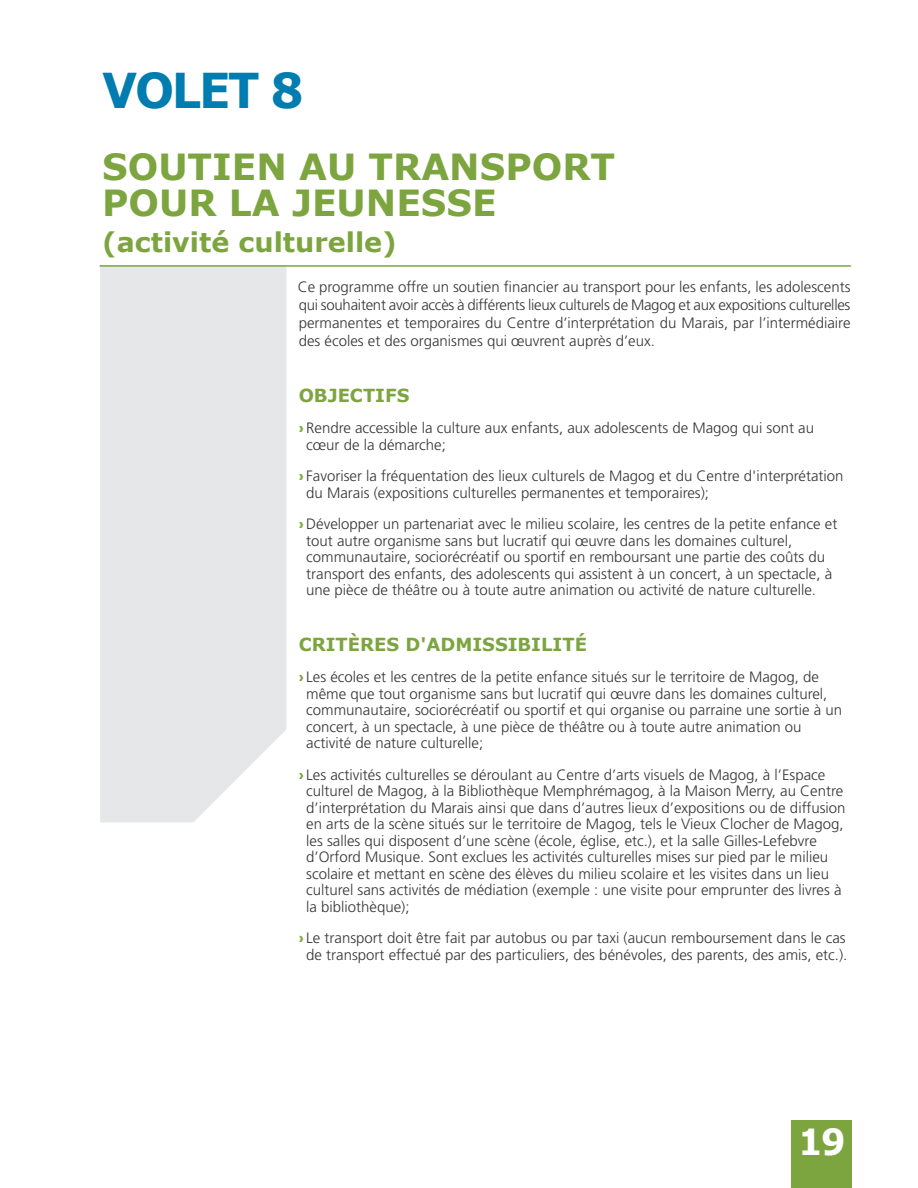
<style>
.page{position:relative;width:918px;height:1188px;background:#fff}
.page>*{position:absolute;margin:0;border:0;box-sizing:border-box;transform-origin:0 0}
.t1{font:700 48px "Verdana";letter-spacing:-.05em;color:#007db0;scale:.96 1}
.t2{font:700 36px "Verdana";color:#7da53f}
.t3{font:700 36px "Verdana";color:#fff;scale:.96 1}
.t4{font:700 27px "Verdana";color:#7da53f}
.t5{font:700 18px "Verdana";color:#7da53f}
.t6{font:300 15px "Frutiger LT Std";color:#373535}
.t7{font:300 15px "Frutiger LT Std";letter-spacing:-.02em;color:#373535}
.s1{font-weight:900;color:#7da53f}
</style>
<div class="page">
<div style="left:100px;top:267px;width:187px;height:556px;background:#e6e7e8"></div>
<div style="left:792px;top:1121px;width:60px;height:67px;background:#7da53f"></div>
<hr style="left:100px;top:265px;width:750px;height:2px;background:#7da53f">
<p class="t1" style="left:102px;top:71px;width:211px">VOLET 8</p>
<p class="t2" style="left:102px;top:152px;width:514px">SOUTIEN AU TRANSPORT</p>
<p class="t2" style="left:102px;top:188px;width:396px">POUR LA JEUNESSE</p>
<p class="t4" style="left:102px;top:231px;width:296px">(activité culturelle)</p>
<p class="t6" style="left:298px;top:281px;width:554px">Ce programme offre un soutien financier au transport pour les enfants, les adolescents</p>
<p class="t7" style="left:299px;top:299px;width:553px">qui souhaitent avoir accès à différents lieux culturels de Magog et aux expositions culturelles</p>
<p class="t6" style="left:299px;top:317px;width:553px">permanentes et temporaires du Centre d’interprétation du Marais, par l’intermédiaire</p>
<p class="t6" style="left:299px;top:335px;width:358px">des écoles et des organismes qui œuvrent auprès d’eux.</p>
<p class="t5" style="left:299px;top:388px;width:112px">OBJECTIFS</p>
<p class="t6" style="left:299px;top:422px;width:517px"><span class="s1">›</span> Rendre accessible la culture aux enfants, aux adolescents de Magog qui sont au</p>
<p class="t6" style="left:306px;top:438px;width:141px">cœur de la démarche;</p>
<p class="t6" style="left:299px;top:470px;width:546px"><span class="s1">›</span> Favoriser la fréquentation des lieux culturels de Magog et du Centre d'interprétation</p>
<p class="t6" style="left:306px;top:486px;width:404px">du Marais (expositions culturelles permanentes et temporaires);</p>
<p class="t6" style="left:299px;top:518px;width:540px"><span class="s1">›</span> Développer un partenariat avec le milieu scolaire, les centres de la petite enfance et</p>
<p class="t6" style="left:306px;top:534px;width:487px">tout autre organisme sans but lucratif qui œuvre dans les domaines culturel,</p>
<p class="t6" style="left:306px;top:551px;width:520px">communautaire, sociorécréatif ou sportif en remboursant une partie des coûts du</p>
<p class="t6" style="left:306px;top:567px;width:527px">transport des enfants, des adolescents qui assistent à un concert, à un spectacle, à</p>
<p class="t6" style="left:306px;top:584px;width:511px">une pièce de théâtre ou à toute autre animation ou activité de nature culturelle.</p>
<p class="t5" style="left:299px;top:637px;width:290px">CRITÈRES D'ADMISSIBILITÉ</p>
<p class="t6" style="left:299px;top:671px;width:522px"><span class="s1">›</span> Les écoles et les centres de la petite enfance situés sur le territoire de Magog, de</p>
<p class="t6" style="left:306px;top:687px;width:523px">même que tout organisme sans but lucratif qui œuvre dans les domaines culturel,</p>
<p class="t6" style="left:306px;top:704px;width:537px">communautaire, sociorécréatif ou sportif et qui organise ou parraine une sortie à un</p>
<p class="t6" style="left:306px;top:720px;width:497px">concert, à un spectacle, à une pièce de théâtre ou à toute autre animation ou</p>
<p class="t6" style="left:306px;top:737px;width:178px">activité de nature culturelle;</p>
<p class="t6" style="left:299px;top:768px;width:528px"><span class="s1">›</span> Les activités culturelles se déroulant au Centre d’arts visuels de Magog, à l’Espace</p>
<p class="t6" style="left:306px;top:785px;width:539px">culturel de Magog, à la Bibliothèque Memphrémagog, à la Maison Merry, au Centre</p>
<p class="t6" style="left:306px;top:801px;width:541px">d’interprétation du Marais ainsi que dans d’autres lieux d’expositions ou de diffusion</p>
<p class="t6" style="left:306px;top:818px;width:539px">en arts de la scène situés sur le territoire de Magog, tels le Vieux Clocher de Magog,</p>
<p class="t6" style="left:306px;top:834px;width:512px">les salles qui disposent d’une scène (école, église, etc.), et la salle Gilles-Lefebvre</p>
<p class="t6" style="left:306px;top:851px;width:523px">d’Orford Musique. Sont exclues les activités culturelles mises sur pied par le milieu</p>
<p class="t6" style="left:306px;top:867px;width:524px">scolaire et mettant en scène des élèves du milieu scolaire et les visites dans un lieu</p>
<p class="t6" style="left:306px;top:884px;width:537px">culturel sans activités de médiation (exemple : une visite pour emprunter des livres à</p>
<p class="t6" style="left:306px;top:900px;width:105px">la bibliothèque);</p>
<p class="t6" style="left:299px;top:932px;width:549px"><span class="s1">›</span> Le transport doit être fait par autobus ou par taxi (aucun remboursement dans le cas</p>
<p class="t6" style="left:306px;top:948px;width:543px">de transport effectué par des particuliers, des bénévoles, des parents, des amis, etc.).</p>
<p class="t3" style="left:798px;top:1127px;width:51px">19</p>
</div>
